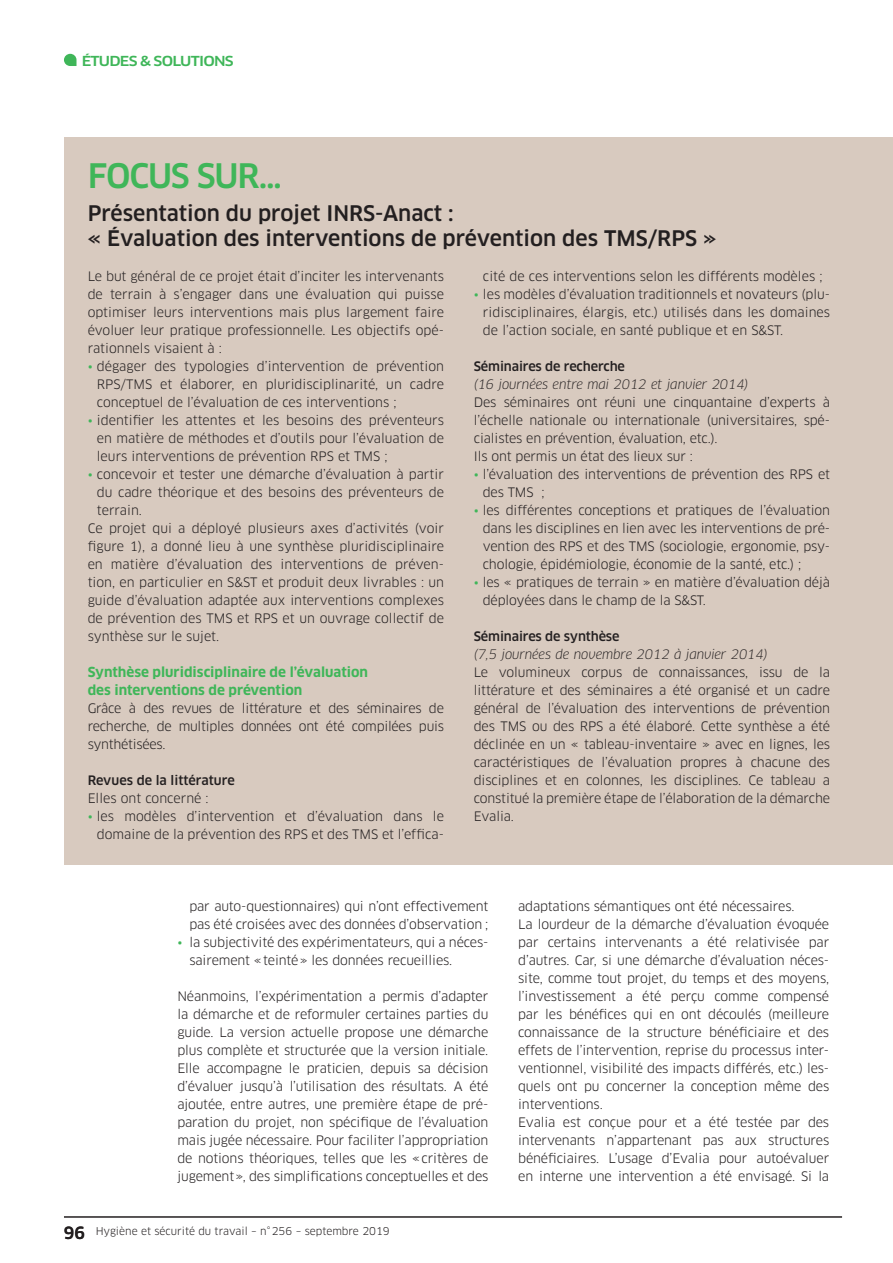
<style>
.page{position:relative;width:893px;height:1263px;background:#fff}
.page>*{position:absolute;margin:0;border:0;box-sizing:border-box;transform-origin:0 0}
.t1{font:500 33px "Clan OT";letter-spacing:-.04em;color:#3fb659}
.t2{font:500 21px/24.8px "Clan OT";color:#231f20}
.t3{font:700 13.5px/18px "Clan OT";color:#3fb659}
.t4{font:500 13.5px "Clan OT";letter-spacing:-.05em;color:#3fb659;scale:1.14 1}
.t5{font:12.75px/18px "Clan OT";letter-spacing:-.01em;color:#231f20;text-align:justify}
.t6{font:italic 12.75px "Clan OT";letter-spacing:-.01em;color:#231f20}
.t7{font:500 12.75px "Clan OT";letter-spacing:-.01em;color:#231f20}
.t8{font:10.5px "Clan OT";color:#231f20}
.s1{color:#3fb659}
.s2{font-weight:500;font-size:16.5px}
</style>
<div class="page">
<hr style="left:64px;top:1216px;width:778px;height:1px;background:#231f20">
<svg style="left:64px;top:54px;width:13px;height:12px"></svg>
<div style="left:64px;top:137px;width:829px;height:727px;background:#d8cabf"></div>
<p class="t4" style="left:82px;top:53px;width:135px">ÉTUDES &amp; SOLUTIONS</p>
<h1 class="t1" style="left:88px;top:156px;width:195px">FOCUS SUR…</h1>
<h2 class="t2" style="left:88px;top:201px;width:630px">Présentation du projet INRS-Anact :<br>« Évaluation des interventions de prévention des TMS/RPS »</h2>
<p class="t5" style="left:88px;top:267px;width:358px">Le but général de ce projet était d’inciter les intervenants de terrain à s’engager dans une évaluation qui puisse optimiser leurs interventions mais plus largement faire évoluer leur pratique professionnelle. Les objectifs opé&shy;rationnels visaient à :</p>
<p class="t5" style="left:97px;top:357px;width:349px;text-indent:-9px"><span class="s1">•</span> dégager des typologies d’intervention de prévention RPS/TMS et élaborer, en pluridisciplinarité, un cadre conceptuel de l’évaluation de ces interventions ;</p>
<p class="t5" style="left:97px;top:411px;width:349px;text-indent:-9px"><span class="s1">•</span> identifier les attentes et les besoins des préventeurs en matière de méthodes et d’outils pour l’évaluation de leurs interventions de prévention RPS et TMS ;</p>
<p class="t5" style="left:88px;top:465px;width:358px"><span class="s1">•</span> concevoir et tester une démarche d’évaluation à partir</p>
<p class="t5" style="left:97px;top:483px;width:349px">du cadre théorique et des besoins des préventeurs de</p>
<p class="t5" style="left:97px;top:501px;width:47px">terrain.</p>
<p class="t5" style="left:88px;top:519px;width:358px">Ce projet qui a déployé plusieurs axes d’activités (voir</p>
<p class="t5" style="left:88px;top:537px;width:358px">figure 1), a donné lieu à une synthèse pluridisciplinaire</p>
<p class="t5" style="left:88px;top:555px;width:358px">en matière d’évaluation des interventions de préven-</p>
<p class="t5" style="left:88px;top:573px;width:358px">tion, en particulier en S&amp;ST et produit deux livrables : un</p>
<p class="t5" style="left:88px;top:591px;width:358px">guide d’évaluation adaptée aux interventions complexes</p>
<p class="t5" style="left:88px;top:609px;width:358px">de prévention des TMS et RPS et un ouvrage collectif de</p>
<p class="t5" style="left:88px;top:627px;width:133px">synthèse sur le sujet.</p>
<p class="t3" style="left:88px;top:663px;width:282px">Synthèse pluridisciplinaire de l’évaluation des interventions de prévention</p>
<p class="t5" style="left:88px;top:699px;width:358px">Grâce à des revues de littérature et des séminaires de recherche, de multiples données ont été compilées puis synthétisées.</p>
<p class="t7" style="left:88px;top:773px;width:149px">Revues de la littérature</p>
<p class="t5" style="left:88px;top:789px;width:122px">Elles ont concerné :</p>
<p class="t5" style="left:88px;top:807px;width:358px;text-align:right"><span class="s1">•</span> les modèles d’intervention et d’évaluation dans le domaine de la prévention des RPS et des TMS et l’effica-</p>
<p class="t5" style="left:483px;top:267px;width:341px">cité de ces interventions selon les différents modèles ;</p>
<p class="t5" style="left:483px;top:285px;width:349px;text-indent:-9px"><span class="s1">•</span> les modèles d’évaluation traditionnels et novateurs (plu&shy;ridisciplinaires, élargis, etc.) utilisés dans les domaines de l’action sociale, en santé publique et en S&amp;ST.</p>
<p class="t7" style="left:474px;top:359px;width:153px">Séminaires de recherche</p>
<p class="t6" style="left:474px;top:377px;width:276px">(16 journées entre mai 2012 et janvier 2014)</p>
<p class="t5" style="left:474px;top:393px;width:358px;text-align:left">Des séminaires ont réuni une cinquantaine d’experts à l’échelle nationale ou internationale (universitaires, spé&shy;cialistes en prévention, évaluation, etc.).<br>Ils ont permis un état des lieux sur :</p>
<p class="t5" style="left:483px;top:465px;width:349px;text-indent:-9px"><span class="s1">•</span> l’évaluation des interventions de prévention des RPS et des TMS ;</p>
<p class="t5" style="left:483px;top:501px;width:349px;text-indent:-9px"><span class="s1">•</span> les différentes conceptions et pratiques de l’évaluation dans les disciplines en lien avec les interventions de pré&shy;vention des RPS et des TMS (sociologie, ergonomie, psy&shy;chologie, épidémiologie, économie de la santé, etc.) ;</p>
<p class="t5" style="left:483px;top:573px;width:349px;text-indent:-9px"><span class="s1">•</span> les « pratiques de terrain » en matière d’évaluation déjà déployées dans le champ de la S&amp;ST.</p>
<p class="t7" style="left:474px;top:629px;width:147px">Séminaires de synthèse</p>
<p class="t6" style="left:474px;top:647px;width:295px">(7,5 journées de novembre 2012 à janvier 2014)</p>
<p class="t5" style="left:474px;top:663px;width:358px">Le volumineux corpus de connaissances, issu de la littérature et des séminaires a été organisé et un cadre général de l’évaluation des interventions de prévention des TMS ou des RPS a été élaboré. Cette synthèse a été déclinée en un « tableau-inventaire » avec en lignes, les caractéristiques de l’évaluation propres à chacune des disciplines et en colonnes, les disciplines. Ce tableau a constitué la première étape de l’élaboration de la démarche Evalia.</p>
<p class="t5" style="left:189px;top:897px;width:301px">par auto-questionnaires) qui n’ont effectivement pas été croisées avec des données d’observation ;</p>
<p class="t5" style="left:189px;top:933px;width:301px;text-indent:-12px"><span class="s1">•</span> la subjectivité des expérimentateurs, qui a néces&shy;sairement «teinté» les données recueillies.</p>
<p class="t5" style="left:177px;top:987px;width:313px">Néanmoins, l’expérimentation a permis d’adapter la démarche et de reformuler certaines parties du guide. La version actuelle propose une démarche plus complète et structurée que la version initiale.<br>Elle accompagne le praticien, depuis sa décision d’évaluer jusqu’à l’utilisation des résultats. A été ajoutée, entre autres, une première étape de pré&shy;paration du projet, non spécifique de l’évaluation mais jugée nécessaire. Pour faciliter l’appropriation de notions théoriques, telles que les «critères de jugement», des simplifications conceptuelles et des</p>
<p class="t8" style="left:64px;top:1225px;width:328px"><span class="s2">96</span> Hygiène et sécurité du travail – n°256 – septembre 2019</p>
<p class="t5" style="left:518px;top:897px;width:313px;text-align:left">adaptations sémantiques ont été nécessaires.<br>La lourdeur de la démarche d’évaluation évoquée par certains intervenants a été relativisée par d’autres. Car, si une démarche d’évaluation néces&shy;site, comme tout projet, du temps et des moyens, l’investissement a été perçu comme compensé par les bénéfices qui en ont découlés (meilleure connaissance de la structure bénéficiaire et des effets de l’intervention, reprise du processus inter&shy;ventionnel, visibilité des impacts différés, etc.) les&shy;quels ont pu concerner la conception même des interventions.<br>Evalia est conçue pour et a été testée par des intervenants n’appartenant pas aux structures bénéficiaires. L’usage d’Evalia pour autoévaluer en interne une intervention a été envisagé. Si la</p>
</div>
